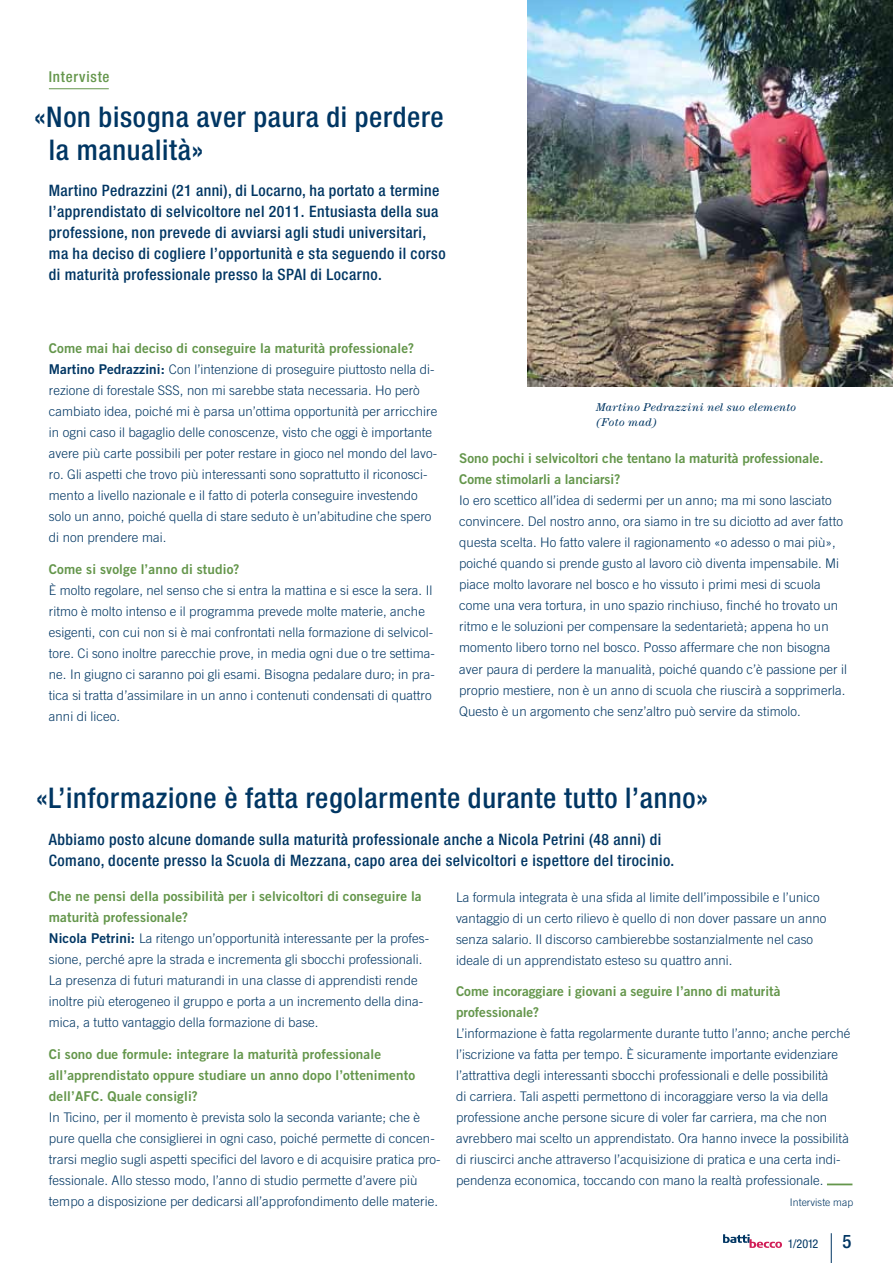
<style>
.page{position:relative;width:893px;height:1263px;background:#fff}
.page>*{position:absolute;margin:0;border:0;box-sizing:border-box;transform-origin:0 0}
.t1{font:500 condensed 28.5px/33px "Helvetica Neue";letter-spacing:.025em;color:#003663}
.t2{font:500 condensed 18.75px "Helvetica Neue";color:#003663}
.t3{font:500 condensed 15.75px/21px "Helvetica Neue";letter-spacing:.03em;color:#003663}
.t4{font:500 condensed 15px "Helvetica Neue";letter-spacing:.05em;color:#64964b}
.t5{font:13.5px/21px "Trade Gothic Bold Two";letter-spacing:.01em;color:#64964b}
.t6{font:300 13.2px/21px "Trade Gothic";letter-spacing:.005em;color:#003663}
.t7{font:condensed 12.15px "Helvetica Neue";color:#003663}
.t8{font:italic 11.25px/15px "Century";letter-spacing:.025em;color:#003663}
.t9{font:300 10.5px "Trade Gothic";letter-spacing:.005em;color:#003663}
.s1{font-family:"Trade Gothic Bold Two";font-weight:400;font-size:13.5px}
</style>
<div class="page">
<svg style="left:723px;top:1234px;width:59px;height:14px"></svg>
<hr style="left:831px;top:1233px;width:1px;height:30px;background:#003663">
<hr style="left:49px;top:88px;width:60px;height:1px;background:#64964b">
<hr style="left:827px;top:1183px;width:25px;height:2px;background:#64964b">
<img style="left:528px;top:0;width:365px;height:387px">
<p class="t4" style="left:49px;top:68px;width:62px">Interviste</p>
<h1 class="t1" style="left:49px;top:100px;width:396px;text-indent:-15px">«Non bisogna aver paura di perdere la manualità»</h1>
<p class="t3" style="left:49px;top:180px;width:398px">Martino Pedrazzini (21 anni), di Locarno, ha portato a termine l’apprendistato di selvicoltore nel 2011. Entusiasta della sua professione, non prevede di avviarsi agli studi universitari, ma ha deciso di cogliere l’opportunità e sta seguendo il corso di maturità professionale presso la SPAI di Locarno.</p>
<p class="t5" style="left:49px;top:338px;width:367px">Come mai hai deciso di conseguire la maturità professionale?</p>
<p class="t6" style="left:49px;top:359px;width:390px"><span class="s1">Martino Pedrazzini:</span> Con l’intenzione di proseguire piuttosto nella di&shy;rezione di forestale SSS, non mi sarebbe stata necessaria. Ho però cambiato idea, poiché mi è parsa un’ottima opportunità per arricchire in ogni caso il bagaglio delle conoscenze, visto che oggi è importante avere più carte possibili per poter restare in gioco nel mondo del lavo&shy;ro. Gli aspetti che trovo più interessanti sono soprattutto il riconosci&shy;mento a livello nazionale e il fatto di poterla conseguire investendo solo un anno, poiché quella di stare seduto è un’abitudine che spero di non prendere mai.</p>
<p class="t5" style="left:49px;top:558px;width:192px">Come si svolge l’anno di studio?</p>
<p class="t6" style="left:49px;top:579px;width:387px">È molto regolare, nel senso che si entra la mattina e si esce la sera. Il ritmo è molto intenso e il programma prevede molte materie, anche esigenti, con cui non si è mai confrontati nella formazione di selvicol&shy;tore. Ci sono inoltre parecchie prove, in media ogni due o tre settima&shy;ne. In giugno ci saranno poi gli esami. Bisogna pedalare duro; in pra&shy;tica si tratta d’assimilare in un anno i contenuti condensati di quattro anni di liceo.</p>
<p class="t8" style="left:596px;top:400px;width:202px">Martino Pedrazzini nel suo elemento (Foto mad)</p>
<p class="t5" style="left:459px;top:448px;width:366px">Sono pochi i selvicoltori che tentano la maturità professionale.<br>Come stimolarli a lanciarsi?</p>
<p class="t6" style="left:459px;top:490px;width:389px">Io ero scettico all’idea di sedermi per un anno; ma mi sono lasciato convincere. Del nostro anno, ora siamo in tre su diciotto ad aver fatto questa scelta. Ho fatto valere il ragionamento «o adesso o mai più», poiché quando si prende gusto al lavoro ciò diventa impensabile. Mi piace molto lavorare nel bosco e ho vissuto i primi mesi di scuola come una vera tortura, in uno spazio rinchiuso, finché ho trovato un ritmo e le soluzioni per compensare la sedentarietà; appena ho un momento libero torno nel bosco. Posso affermare che non bisogna aver paura di perdere la manualità, poiché quando c’è passione per il proprio mestiere, non è un anno di scuola che riuscirà a sopprimerla.<br>Questo è un argomento che senz’altro può servire da stimolo.</p>
<h1 class="t1" style="left:36px;top:781px;width:673px">«L’informazione è fatta regolarmente durante tutto l’anno»</h1>
<p class="t3" style="left:49px;top:829px;width:627px">Abbiamo posto alcune domande sulla maturità professionale anche a Nicola Petrini (48 anni) di<br>Comano, docente presso la Scuola di Mezzana, capo area dei selvicoltori e ispettore del tirocinio.</p>
<p class="t5" style="left:49px;top:885px;width:374px">Che ne pensi della possibilità per i selvicoltori di conseguire la maturità professionale?</p>
<p class="t6" style="left:49px;top:928px;width:382px"><span class="s1">Nicola Petrini:</span> La ritengo un’opportunità interessante per la profes&shy;sione, perché apre la strada e incrementa gli sbocchi professionali.<br>La presenza di futuri maturandi in una classe di apprendisti rende inoltre più eterogeneo il gruppo e porta a un incremento della dina&shy;mica, a tutto vantaggio della formazione di base.</p>
<p class="t5" style="left:49px;top:1043px;width:368px">Ci sono due formule: integrare la maturità professionale all’apprendistato oppure studiare un anno dopo l’ottenimento dell’AFC. Quale consigli?</p>
<p class="t6" style="left:49px;top:1106px;width:393px">In Ticino, per il momento è prevista solo la seconda variante; che è pure quella che consiglierei in ogni caso, poiché permette di concen&shy;trarsi meglio sugli aspetti specifici del lavoro e di acquisire pratica pro&shy;fessionale. Allo stesso modo, l’anno di studio permette d’avere più tempo a disposizione per dedicarsi all’approfondimento delle materie.</p>
<p class="t6" style="left:456px;top:886px;width:372px">La formula integrata è una sfida al limite dell’impossibile e l’unico vantaggio di un certo rilievo è quello di non dover passare un anno senza salario. Il discorso cambierebbe sostanzialmente nel caso ideale di un apprendistato esteso su quattro anni.</p>
<p class="t5" style="left:456px;top:981px;width:326px">Come incoraggiare i giovani a seguire l’anno di maturità professionale?</p>
<p class="t6" style="left:456px;top:1023px;width:396px">L’informazione è fatta regolarmente durante tutto l’anno; anche perché l’iscrizione va fatta per tempo. È sicuramente importante evidenziare l’attrattiva degli interessanti sbocchi professionali e delle possibilità<br>di carriera. Tali aspetti permettono di incoraggiare verso la via della professione anche persone sicure di voler far carriera, ma che non avrebbero mai scelto un apprendistato. Ora hanno invece la possibilità di riuscirci anche attraverso l’acquisizione di pratica e una certa indi&shy;pendenza economica, toccando con mano la realtà professionale.</p>
<p class="t9" style="left:790px;top:1196px;width:65px">Interviste map</p>
<p class="t7" style="left:788px;top:1236px;width:32px">1/2012</p>
<h2 class="t2" style="left:843px;top:1230px;width:10px">5</h2>
</div>
